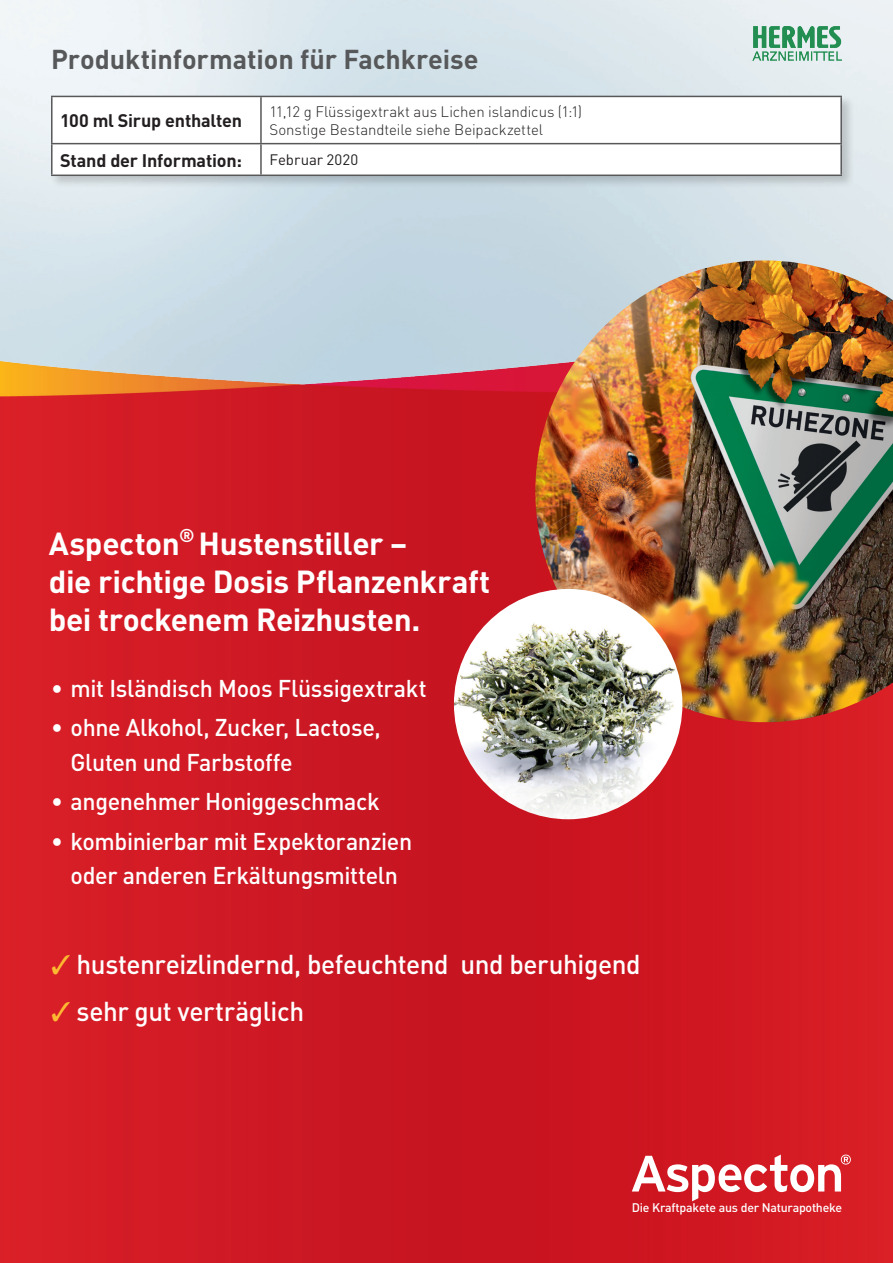
<style>
.page{position:relative;width:893px;height:1263px;background:#fff}
.page>*{position:absolute;margin:0;border:0;box-sizing:border-box;transform-origin:0 0}
.t1{font:700 31.5px/37.8px "DIN";letter-spacing:-.015em;color:#fff}
.t2{font:500 27px "DIN";letter-spacing:-.015em;color:#fff}
.t3{font:700 27px "DIN";letter-spacing:-.005em;color:#57585a}
.t4{font:500 24px/34.5px "DIN";letter-spacing:-.015em;color:#fff}
.t5{font:700 18px "DIN";letter-spacing:-.01em;color:#231f20}
.t6{font:300 15px/18px "DIN";letter-spacing:-.005em;color:#231f20}
.t7{font:15px "DIN";color:#231f20}
.t8{font:500 12.3px "DIN";letter-spacing:-.02em;color:#fff}
.s1{color:#fdb931}
</style>
<div class="page">
<img style="left:0;top:0;width:893px;height:320px">
<img style="left:0;top:320px;width:893px;height:943px">
<img style="left:535px;top:260px;width:358px;height:462px">
<svg style="left:632px;top:1154px;width:219px;height:47px"></svg>
<div style="left:50px;top:95px;width:805px;height:94px;background:#231f20;opacity:.2"></div>
<svg style="left:53px;top:97px;width:787px;height:78px"></svg>
<hr style="left:51px;top:96px;width:210px;height:1px;background:#57585a">
<hr style="left:51px;top:97px;width:2px;height:46px;background:#57585a">
<hr style="left:261px;top:96px;width:581px;height:1px;background:#57585a">
<hr style="left:260px;top:97px;width:2px;height:46px;background:#57585a">
<hr style="left:840px;top:97px;width:2px;height:46px;background:#57585a">
<hr style="left:51px;top:143px;width:210px;height:1px;background:#57585a">
<hr style="left:51px;top:144px;width:2px;height:31px;background:#57585a">
<hr style="left:261px;top:143px;width:581px;height:1px;background:#57585a">
<hr style="left:260px;top:144px;width:2px;height:31px;background:#57585a">
<hr style="left:840px;top:144px;width:2px;height:31px;background:#57585a">
<hr style="left:51px;top:175px;width:210px;height:1px;background:#57585a">
<hr style="left:261px;top:175px;width:581px;height:1px;background:#57585a">
<img style="left:454px;top:589px;width:228px;height:230px">
<img style="left:753px;top:27px;width:89px;height:34px">
<p class="t3" style="left:51px;top:41px;width:429px">Produktinformation für Fachkreise</p>
<p class="t5" style="left:60px;top:109px;width:183px">100 ml Sirup enthalten</p>
<p class="t6" style="left:269px;top:102px;width:314px">11,12 g Flüssigextrakt aus Lichen islandicus (1:1)<br>Sonstige Bestandteile siehe Beipackzettel</p>
<p class="t5" style="left:60px;top:148px;width:183px">Stand der Information:</p>
<p class="t7" style="left:269px;top:151px;width:90px">Februar 2020</p>
<h1 class="t1" style="left:49px;top:524px;width:443px">Aspecton<sup>®</sup> Hustenstiller –<br>die richtige Dosis Pflanzenkraft bei trockenem Reizhusten.</h1>
<p class="t4" style="left:51px;top:670px;width:377px">• mit Isländisch Moos Flüssigextrakt</p>
<p class="t4" style="left:71px;top:710px;width:312px;text-indent:-20px">• ohne Alkohol, Zucker, Lactose,<br>Gluten und Farbstoffe</p>
<p class="t4" style="left:51px;top:783px;width:330px">• angenehmer Honiggeschmack</p>
<p class="t4" style="left:51px;top:823px;width:363px;text-align:center">• kombinierbar mit Expektoranzien oder anderen Erkältungsmitteln</p>
<p class="t2" style="left:51px;top:947px;width:591px"><span class="s1">✓</span> hustenreizlindernd, befeuchtend und beruhigend</p>
<p class="t2" style="left:51px;top:993px;width:255px"><span class="s1">✓</span> sehr gut verträglich</p>
<p class="t8" style="left:632px;top:1200px;width:212px">Die Kraftpakete aus der Naturapotheke</p>
</div>
